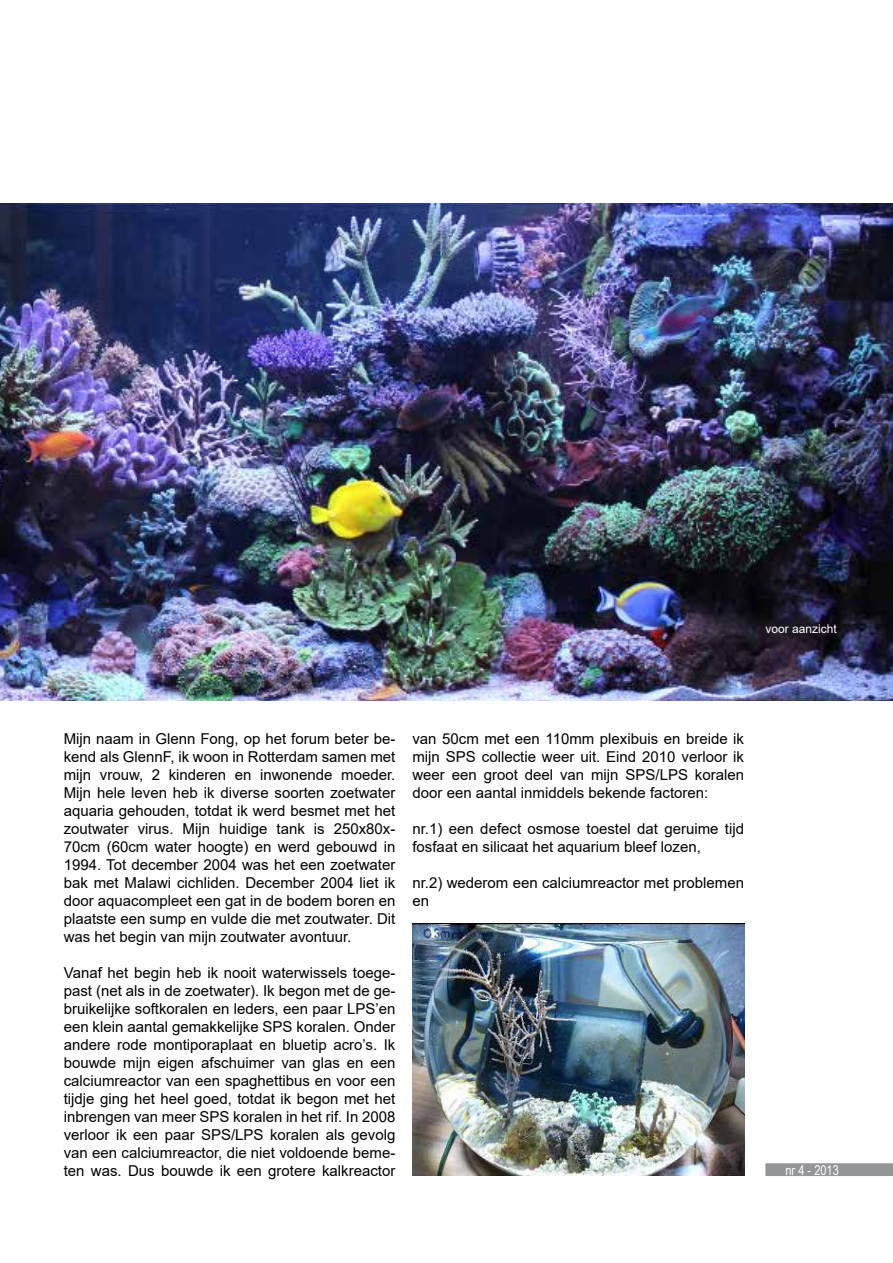
<style>
.page{position:relative;width:893px;height:1263px;background:#fff}
.page>*{position:absolute;margin:0;border:0;box-sizing:border-box;transform-origin:0 0}
.t1{font:15px/18px "Arial";color:#000;text-align:justify}
.t2{font:13.5px "Arial Narrow";color:#fff}
.t3{font:12px "Arial";color:#fff}
</style>
<div class="page">
<div style="left:765px;top:1163px;width:128px;height:13px;background:#939598"></div>
<img style="left:0;top:203px;width:893px;height:498px">
<img style="left:412px;top:923px;width:332px;height:252px">
<p class="t3" style="left:765px;top:621px;width:73px">voor aanzicht</p>
<p class="t1" style="left:64px;top:730px;width:333px">Mijn naam in Glenn Fong, op het forum beter be&shy;kend als GlennF, ik woon in Rotterdam samen met mijn vrouw, 2 kinderen en inwonende moeder.<br>Mijn hele leven heb ik diverse soorten zoetwater aquaria gehouden, totdat ik werd besmet met het zoutwater virus. Mijn huidige tank is 250x80x-70cm (60cm water hoogte) en werd gebouwd in 1994. Tot december 2004 was het een zoetwater bak met Malawi cichliden. December 2004 liet ik door aquacompleet een gat in de bodem boren en plaatste een sump en vulde die met zoutwater. Dit was het begin van mijn zoutwater avontuur.</p>
<p class="t1" style="left:64px;top:964px;width:333px">Vanaf het begin heb ik nooit waterwissels toege&shy;past (net als in de zoetwater). Ik begon met de ge&shy;bruikelijke softkoralen en leders, een paar LPS’en een klein aantal gemakkelijke SPS koralen. Onder andere rode montiporaplaat en bluetip acro’s. Ik bouwde mijn eigen afschuimer van glas en een calciumreactor van een spaghettibus en voor een tijdje ging het heel goed, totdat ik begon met het inbrengen van meer SPS koralen in het rif. In 2008 verloor ik een paar SPS/LPS koralen als gevolg van een calciumreactor, die niet voldoende beme&shy;ten was. Dus bouwde ik een grotere kalkreactor</p>
<p class="t1" style="left:412px;top:730px;width:333px">van 50cm met een 110mm plexibuis en breide ik mijn SPS collectie weer uit. Eind 2010 verloor ik weer een groot deel van mijn SPS/LPS koralen door een aantal inmiddels bekende factoren:</p>
<p class="t1" style="left:412px;top:820px;width:333px">nr.1) een defect osmose toestel dat geruime tijd fosfaat en silicaat het aquarium bleef lozen,</p>
<p class="t1" style="left:412px;top:874px;width:333px">nr.2) wederom een calciumreactor met problemen en</p>
<p class="t2" style="left:785px;top:1160px;width:55px">nr 4 - 2013</p>
</div>
